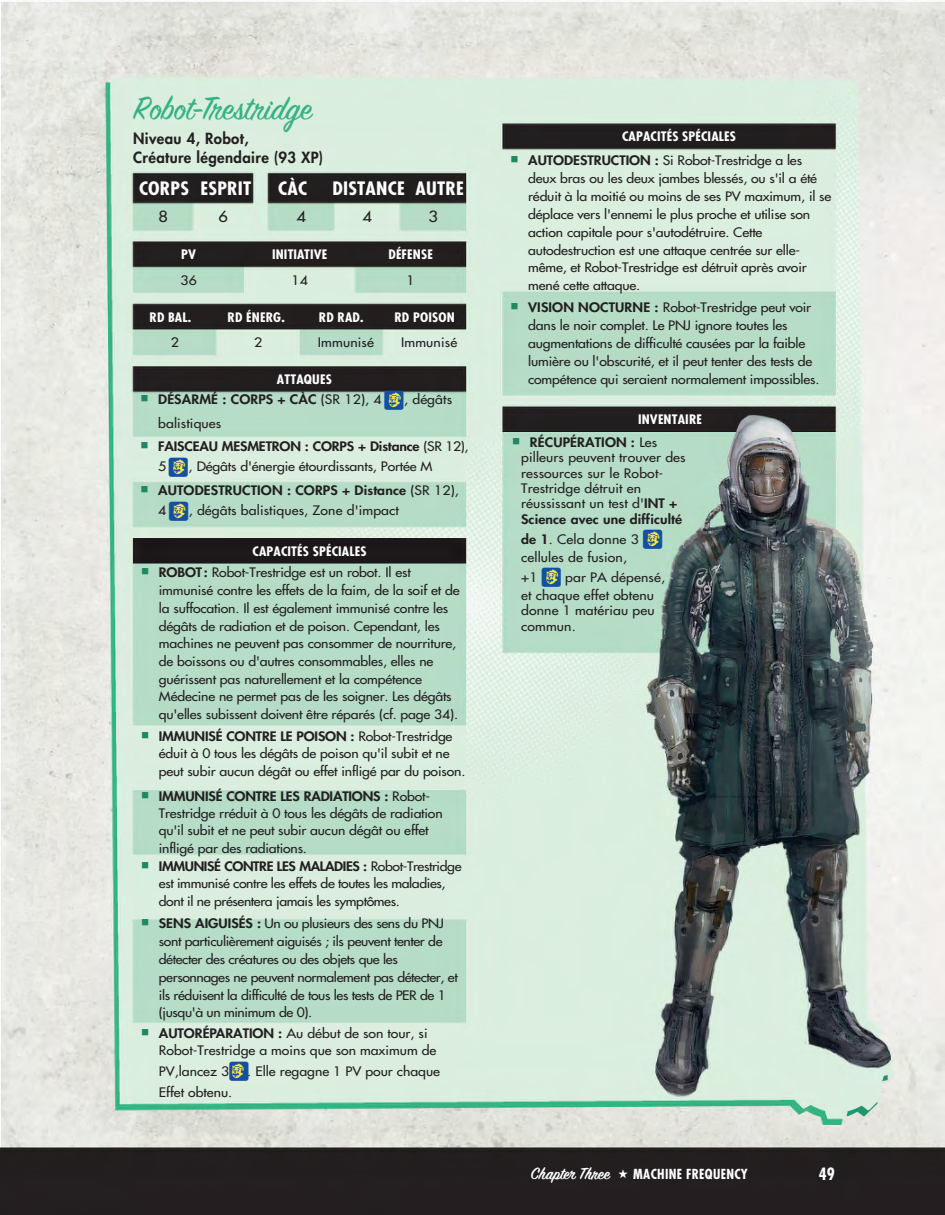
<style>
.page{position:relative;width:945px;height:1215px;background:#fff}
.page>*{position:absolute;margin:0;border:0;box-sizing:border-box;transform-origin:0 0}
.t1{font:36px "Sign Painter House Script";color:#36b284}
.t2{font:600 18.15px "Sign Painter House Script";color:#fff}
.t3{font:700 condensed 18px "Futura Std";letter-spacing:.01em;color:#fff;scale:1.1 1}
.t4{font:700 condensed 16.5px "Futura Std";color:#fff}
.t5{font:800 15px/19.5px "Futura Std";letter-spacing:.025em;color:#231f20}
.t6{font:500 15px "Futura Std";color:#231f20;scale:1.1 1}
.t7{font:700 condensed 13.5px "Futura Std";letter-spacing:.025em;color:#fff}
.t8{font:500 12.75px/17.7px "Futura Std";letter-spacing:-.01em;color:#231f20;scale:1.1 1}
.t9{font:500 12.75px/15.3px "Futura Std";letter-spacing:.01em;color:#231f20;scale:1.1 1}
.t10{font:800 12.75px/20.2px "Futura Std";letter-spacing:.01em;color:#231f20;text-align:center;scale:1.1 1}
.t11{font:800 12.75px/23.9px "Futura Std";letter-spacing:-.01em;color:#231f20;scale:1.1 1}
.t12{font:700 condensed 12.75px "Futura Std";letter-spacing:.01em;color:#fff;scale:1.1 1}
.s1{font-weight:700;font-stretch:condensed;color:#fff}
.s2{font-weight:500}
.s3{font-family:"Fallout Boy";font-weight:400;font-size:19.2px;color:#1150a3}
.s4{font-family:"Fallout Boy";font-weight:400;font-size:19.2px;color:#f7e746}
.s5{font-weight:800}
</style>
<div class="page">
<img style="left:0;top:0;width:945px;height:1215px">
<svg style="left:619px;top:1169px;width:9px;height:9px"></svg>
<svg style="left:141px;top:395px;width:7px;height:7px"></svg>
<svg style="left:141px;top:442px;width:7px;height:7px"></svg>
<svg style="left:141px;top:486px;width:7px;height:6px"></svg>
<svg style="left:142px;top:568px;width:6px;height:7px"></svg>
<svg style="left:142px;top:732px;width:6px;height:6px"></svg>
<svg style="left:142px;top:792px;width:6px;height:6px"></svg>
<svg style="left:142px;top:862px;width:6px;height:6px"></svg>
<svg style="left:142px;top:919px;width:6px;height:6px"></svg>
<svg style="left:142px;top:1029px;width:6px;height:6px"></svg>
<svg style="left:512px;top:156px;width:6px;height:6px"></svg>
<svg style="left:512px;top:303px;width:6px;height:6px"></svg>
<svg style="left:513px;top:438px;width:6px;height:6px"></svg>
<h1 class="t1" style="left:133px;top:86px;width:180px">Robot-Trestridge</h1>
<p class="t5" style="left:133px;top:128px;width:192px">Niveau 4, Robot,<br>Créature légendaire (93 XP)</p>
<h3 class="t3" style="left:139px;top:178px;width:104px">CORPS ESPRIT</h3>
<h3 class="t3" style="left:278px;top:178px;width:28px">CÀC</h3>
<h3 class="t3" style="left:332px;top:178px;width:121px">DISTANCE AUTRE</h3>
<p class="t6" style="left:158px;top:207px;width:10px">8</p>
<p class="t6" style="left:218px;top:207px;width:10px">6</p>
<p class="t6" style="left:296px;top:207px;width:10px">4</p>
<p class="t6" style="left:362px;top:207px;width:10px">4</p>
<p class="t6" style="left:428px;top:207px;width:10px">3</p>
<p class="t12" style="left:181px;top:247px;width:15px">PV</p>
<p class="t12" style="left:272px;top:246px;width:52px">INITIATIVE</p>
<p class="t12" style="left:388px;top:247px;width:42px">DÉFENSE</p>
<p class="t8" style="left:181px;top:271px;width:16px">36</p>
<p class="t8" style="left:292px;top:271px;width:16px">14</p>
<p class="t8" style="left:407px;top:271px;width:9px">1</p>
<p class="t12" style="left:149px;top:309px;width:39px">RD BAL.</p>
<p class="t12" style="left:228px;top:309px;width:54px">RD ÉNERG.</p>
<p class="t12" style="left:319px;top:309px;width:42px">RD RAD.</p>
<p class="t12" style="left:394px;top:309px;width:56px">RD POISON</p>
<p class="t8" style="left:171px;top:333px;width:9px">2</p>
<p class="t8" style="left:254px;top:333px;width:9px">2</p>
<p class="t9" style="left:318px;top:335px;width:52px">Immunisé</p>
<p class="t9" style="left:401px;top:335px;width:52px">Immunisé</p>
<p class="t10" style="left:158px;top:369px;width:269px"><span class="s1">ATTAQUES<br></span>DÉSARMÉ : CORPS + CÀC <span class="s2">(SR 12), 4</span> <span class="s3">D</span><span class="s4">C</span><span class="s2">, dégâts</span></p>
<p class="t11" style="left:158px;top:411px;width:284px"><span class="s2">balistiques<br></span>FAISCEAU MESMETRON : CORPS + Distance <span class="s2">(SR 12),</span></p>
<p class="t8" style="left:158px;top:455px;width:275px;line-height:23.4px">5 <span class="s3">D</span><span class="s4">C</span>, Dégâts d'énergie étourdissants, Portée M<br><span class="s5">AUTODESTRUCTION : CORPS + Distance</span> (SR 12),</p>
<p class="t9" style="left:158px;top:503px;width:220px">4 <span class="s3">D</span><span class="s4">C</span>, dégâts balistiques, Zone d'impact</p>
<p class="t8" style="left:159px;top:540px;width:230px;line-height:21.5px;text-indent:94px"><span class="s1">CAPACITÉS SPÉCIALES<br></span><span class="s5">ROBOT :</span> Robot-Trestridge est un robot. Il est</p>
<p class="t8" style="left:159px;top:582px;width:275px">immunisé contre les effets de la faim, de la soif et de la suffocation. Il est également immunisé contre les dégâts de radiation et de poison. Cependant, les machines ne peuvent pas consommer de nourriture, de boissons ou d'autres consommables, elles ne guérissent pas naturellement et la compétence Médecine ne permet pas de les soigner. Les dégâts qu'elles subissent doivent être réparés (cf. page 34).</p>
<p class="t8" style="left:159px;top:727px;width:280px"><span class="s5">IMMUNISÉ CONTRE LE POISON :</span> Robot-Trestridge éduit à 0 tous les dégâts de poison qu'il subit et ne peut subir aucun dégât ou effet infligé par du poison.</p>
<p class="t8" style="left:159px;top:788px;width:277px"><span class="s5">IMMUNISÉ CONTRE LES RADIATIONS :</span> Robot-Trestridge rréduit à 0 tous les dégâts de radiation qu'il subit et ne peut subir aucun dégât ou effet infligé par des radiations.<br><span class="s5">IMMUNISÉ CONTRE LES MALADIES :</span> Robot-Trestridge est immunisé contre les effets de toutes les maladies, dont il ne présentera jamais les symptômes.</p>
<p class="t8" style="left:159px;top:915px;width:273px"><span class="s5">SENS AIGUISÉS :</span> Un ou plusieurs des sens du PNJ sont particulièrement aiguisés ; ils peuvent tenter de détecter des créatures ou des objets que les personnages ne peuvent normalement pas détecter, et ils réduisent la difficulté de tous les tests de PER de 1 (jusqu'à un minimum de 0).</p>
<p class="t8" style="left:159px;top:1025px;width:254px;line-height:16.8px"><span class="s5">AUTORÉPARATION :</span> Au début de son tour, si<br>Robot-Trestridge a moins que son maximum de</p>
<p class="t8" style="left:159px;top:1061px;width:257px;line-height:20.7px">PV,lancez 3 <span class="s4">C</span><span class="s3">D</span>. Elle regagne 1 PV pour chaque<br>Effet obtenu.</p>
<p class="t8" style="left:528px;top:125px;width:250px;line-height:23.4px;text-indent:94px"><span class="s1">CAPACITÉS SPÉCIALES<br></span><span class="s5">AUTODESTRUCTION :</span> Si Robot-Trestridge a les</p>
<p class="t8" style="left:528px;top:170px;width:277px">deux bras ou les deux jambes blessés, ou s'il a été réduit à la moitié ou moins de ses PV maximum, il se déplace vers l'ennemi le plus proche et utilise son action capitale pour s'autodétruire. Cette autodestruction est une attaque centrée sur elle&shy;même, et Robot-Trestridge est détruit après avoir mené cette attaque.</p>
<p class="t8" style="left:528px;top:299px;width:266px"><span class="s5">VISION NOCTURNE :</span> Robot-Trestridge peut voir dans le noir complet. Le PNJ ignore toutes les augmentations de difficulté causées par la faible lumière ou l'obscurité, et il peut tenter des tests de compétence qui seraient normalement impossibles.</p>
<p class="t10" style="left:530px;top:408px;width:158px;line-height:22.8px;text-align:left;text-indent:108px"><span class="s1">INVENTAIRE<br></span>RÉCUPÉRATION : <span class="s2">Les</span></p>
<p class="t9" style="left:521px;top:450px;width:151px">pilleurs peuvent trouver des ressources sur le Robot-<br>Trestridge détruit en réussissant un test d'<span class="s5">INT +<br>Science avec une difficulté</span></p>
<p class="t9" style="left:521px;top:530px;width:130px;line-height:18.1px"><span class="s5">de 1</span>. Cela donne 3 <span class="s3">D</span><span class="s4">C </span>cellules de fusion,</p>
<p class="t9" style="left:521px;top:568px;width:132px;line-height:18.1px">+1 <span class="s3">D</span><span class="s4">C</span> par PA dépensé, et chaque effet obtenu</p>
<p class="t9" style="left:521px;top:603px;width:123px">donne 1 matériau peu commun.</p>
<h2 class="t2" style="left:531px;top:1162px;width:81px">Chapter Three</h2>
<p class="t7" style="left:633px;top:1165px;width:116px">MACHINE FREQUENCY</p>
<p class="t4" style="left:819px;top:1164px;width:18px">49</p>
</div>
